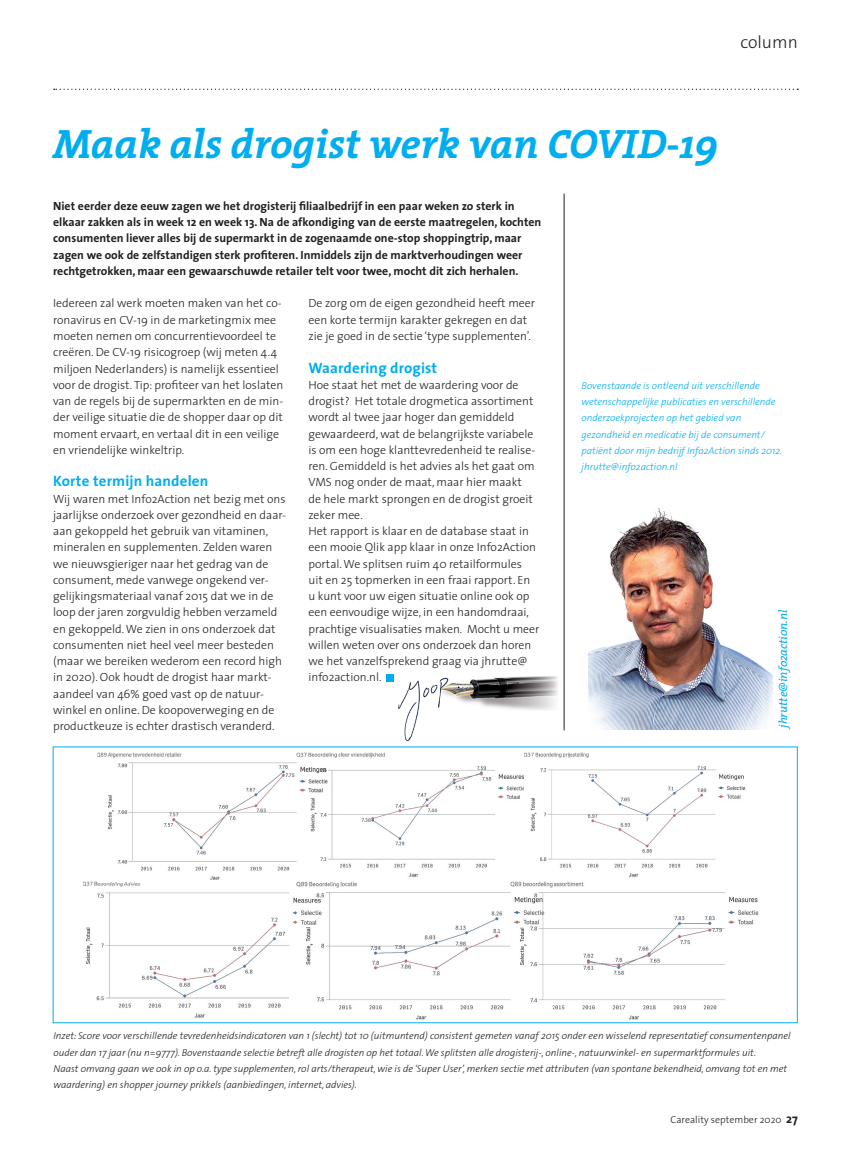
<style>
.page{position:relative;width:851px;height:1149px;background:#fff}
.page>*{position:absolute;margin:0;border:0;box-sizing:border-box;transform-origin:0 0}
.t1{font:italic 700 41.25px "The Serif";letter-spacing:-.01em;color:#00aeef}
.t2{font:300 17.5px "The Sans";color:#231f20}
.t3{font:700 15px "The Sans";letter-spacing:.01em;color:#00aeef}
.t4{font:300 11.88px/16.2px "The Sans";color:#231f20}
.t5{font:700 11.88px/16.2px "The Sans";color:#231f20}
.t6{font:italic 11.88px "The Serif";letter-spacing:-.01em;color:#00aeef}
.t7{font:italic 300 10px/16.2px "The Sans";color:#231f20}
.t8{font:italic 300 10px/16.2px "The Sans";color:#00aeef}
.t9{font:300 10px "The Sans";color:#231f20}
.s1{font-weight:700;font-size:12.5px}
</style>
<div class="page">
<svg style="left:54px;top:89px;width:744px;height:1px"></svg>
<div style="left:386px;top:674px;width:7px;height:7px;background:#00aeef"></div>
<img style="left:455px;top:676px;width:103px;height:34px">
<img style="left:398px;top:677px;width:57px;height:64px">
<img style="left:588px;top:508px;width:184px;height:221px">
<hr style="left:563px;top:193px;width:1px;height:537px;background:#231f20">
<img style="left:83px;top:881px;width:676px;height:139px">
<img style="left:97px;top:752px;width:427px;height:128px">
<img style="left:539px;top:752px;width:207px;height:125px">
<img style="left:524px;top:752px;width:15px;height:80px">
<img style="left:510px;top:881px;width:43px;height:139px">
<img style="left:97px;top:881px;width:242px;height:2px">
<img style="left:297px;top:752px;width:42px;height:128px">
<h2 class="t2" style="left:740px;top:28px;width:59px">column</h2>
<h1 class="t1" style="left:53px;top:110px;width:666px">Maak als drogist werk van COVID-19</h1>
<p class="t5" style="left:53px;top:197px;width:489px">Niet eerder deze eeuw zagen we het drogisterij filiaalbedrijf in een paar weken zo sterk in elkaar zakken als in week 12 en week 13. Na de afkondiging van de eerste maatregelen, kochten consumenten liever alles bij de supermarkt in de zogenaamde one-stop shoppingtrip, maar zagen we ook de zelfstandigen sterk profiteren. Inmiddels zijn de marktverhoudingen weer rechtgetrokken, maar een gewaarschuwde retailer telt voor twee, mocht dit zich herhalen.</p>
<p class="t4" style="left:53px;top:295px;width:232px">Iedereen zal werk moeten maken van het co&shy;ronavirus en CV-19 in de marketingmix mee moeten nemen om concurrentievoordeel te creëren. De CV-19 risicogroep (wij meten 4.4 miljoen Nederlanders) is namelijk essentieel voor de drogist. Tip: profiteer van het loslaten van de regels bij de supermarkten en de min&shy;der veilige situatie die de shopper daar op dit moment ervaart, en vertaal dit in een veilige en vriendelijke winkeltrip.</p>
<p class="t3" style="left:53px;top:468px;width:157px">Korte termijn handelen</p>
<p class="t4" style="left:53px;top:490px;width:234px">Wij waren met Info2Action net bezig met ons jaarlijkse onderzoek over gezondheid en daar&shy;aan gekoppeld het gebruik van vitaminen, mineralen en supplementen. Zelden waren we nieuwsgieriger naar het gedrag van de consument, mede vanwege ongekend ver&shy;gelijkingsmateriaal vanaf 2015 dat we in de loop der jaren zorgvuldig hebben verzameld en gekoppeld. We zien in ons onderzoek dat consumenten niet heel veel meer besteden (maar we bereiken wederom een record high in 2020). Ook houdt de drogist haar markt&shy;aandeel van 46% goed vast op de natuur&shy;winkel en online. De koopoverweging en de productkeuze is echter drastisch veranderd.</p>
<p class="t4" style="left:308px;top:295px;width:228px">De zorg om de eigen gezondheid heeft meer een korte termijn karakter gekregen en dat zie je goed in de sectie ‘type supplementen’.</p>
<p class="t3" style="left:308px;top:355px;width:130px">Waardering drogist</p>
<p class="t4" style="left:308px;top:376px;width:232px">Hoe staat het met de waardering voor de drogist? Het totale drogmetica assortiment wordt al twee jaar hoger dan gemiddeld gewaardeerd, wat de belangrijkste variabele is om een hoge klanttevredenheid te realise&shy;ren. Gemiddeld is het advies als het gaat om VMS nog onder de maat, maar hier maakt<br>de hele markt sprongen en de drogist groeit zeker mee.<br>Het rapport is klaar en de database staat in een mooie Qlik app klaar in onze Info2Action portal. We splitsen ruim 40 retailformules<br>uit en 25 topmerken in een fraai rapport. En u kunt voor uw eigen situatie online ook op een eenvoudige wijze, in een handomdraai, prachtige visualisaties maken. Mocht u meer willen weten over ons onderzoek dan horen we het vanzelfsprekend graag via jhrutte@ info2action.nl.</p>
<p class="t8" style="left:581px;top:377px;width:202px">Bovenstaande is ontleend uit verschillende wetenschappelijke publicaties en verschillende onderzoekprojecten op het gebied van gezondheid en medicatie bij de consument/ patiënt door mijn bedrijf Info2Action sinds 2012. jhrutte@info2action.nl</p>
<p class="t6" style="left:773px;top:727px;width:119px;rotate:-90deg">jhrutte@info2action.nl</p>
<p class="t7" style="left:53px;top:1027px;width:738px">Inzet: Score voor verschillende tevredenheidsindicatoren van 1 (slecht) tot 10 (uitmuntend) consistent gemeten vanaf 2015 onder een wisselend representatief consumentenpanel ouder dan 17 jaar (nu n=9777). Bovenstaande selectie betreft alle drogisten op het totaal. We splitsten alle drogisterij-, online-, natuurwinkel- en supermarktformules uit.<br>Naast omvang gaan we ook in op o.a. type supplementen, rol arts/therapeut, wie is de ‘Super User’, merken sectie met attributen (van spontane bekendheid, omvang tot en met waardering) en shopper journey prikkels (aanbiedingen, internet, advies).</p>
<p class="t9" style="left:670px;top:1111px;width:129px">Careality september 2020 <span class="s1">27</span></p>
</div>
